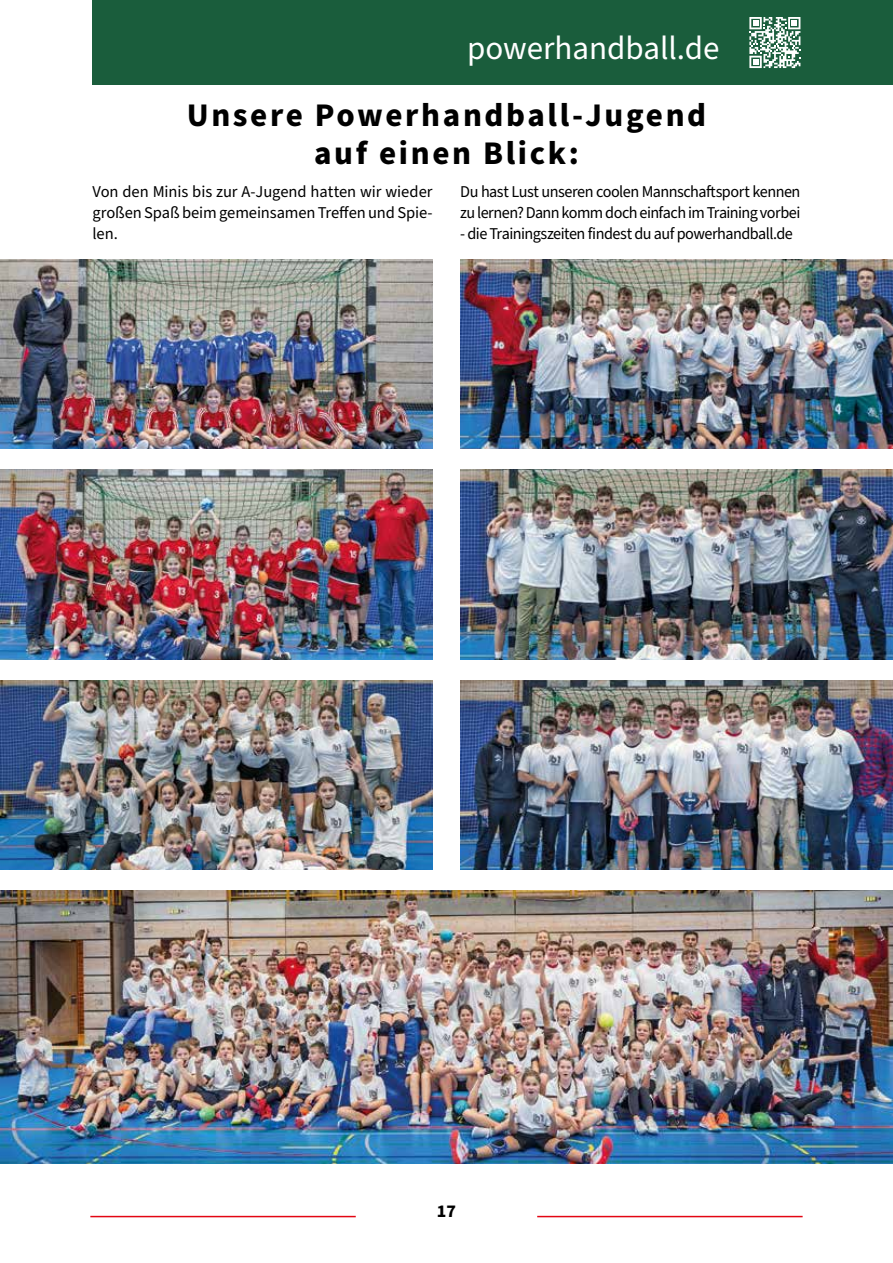
<style>
.page{position:relative;width:893px;height:1263px;background:#fff}
.page>*{position:absolute;margin:0;border:0;box-sizing:border-box;transform-origin:0 0}
.t1{font:700 33px/37.5px "Source Sans Pro";letter-spacing:.08em;color:#000;text-align:center}
.t2{font:33px "Source Sans Pro";color:#fff}
.t3{font:700 18px "Source Sans Pro";color:#000}
.t4{font:16.5px/21px "Source Sans Pro";letter-spacing:-.03em;color:#000;text-align:justify}
</style>
<div class="page">
<img style="left:0;top:890px;width:893px;height:273px">
<img style="left:0;top:260px;width:433px;height:189px">
<img style="left:0;top:470px;width:433px;height:189px">
<img style="left:460px;top:470px;width:433px;height:189px">
<img style="left:0;top:680px;width:433px;height:189px">
<img style="left:460px;top:260px;width:433px;height:189px">
<img style="left:460px;top:680px;width:433px;height:189px">
<hr style="left:90px;top:1216px;width:266px;height:1px;background:#e30613">
<hr style="left:537px;top:1216px;width:266px;height:1px;background:#e30613">
<div style="left:92px;top:0;width:801px;height:85px;background:#1a5d3c"></div>
<svg style="left:749px;top:17px;width:51px;height:51px"></svg>
<h1 class="t2" style="left:467px;top:26px;width:254px">powerhandball.de</h1>
<h1 class="t1" style="left:187px;top:98px;width:521px">Unsere Powerhandball-Jugend auf einen Blick:</h1>
<p class="t4" style="left:93px;top:181px;width:342px">Von den Minis bis zur A-Jugend hatten wir wieder großen Spaß beim gemeinsamen Treffen und Spie&shy;len.</p>
<p class="t4" style="left:460px;top:181px;width:342px">Du hast Lust unseren coolen Mannschaftsport kennen zu lernen? Dann komm doch einfach im Training vorbei</p>
<p class="t4" style="left:460px;top:223px;width:334px">- die Trainingszeiten findest du auf powerhandball.de</p>
<p class="t3" style="left:437px;top:1198px;width:21px">17</p>
</div>
